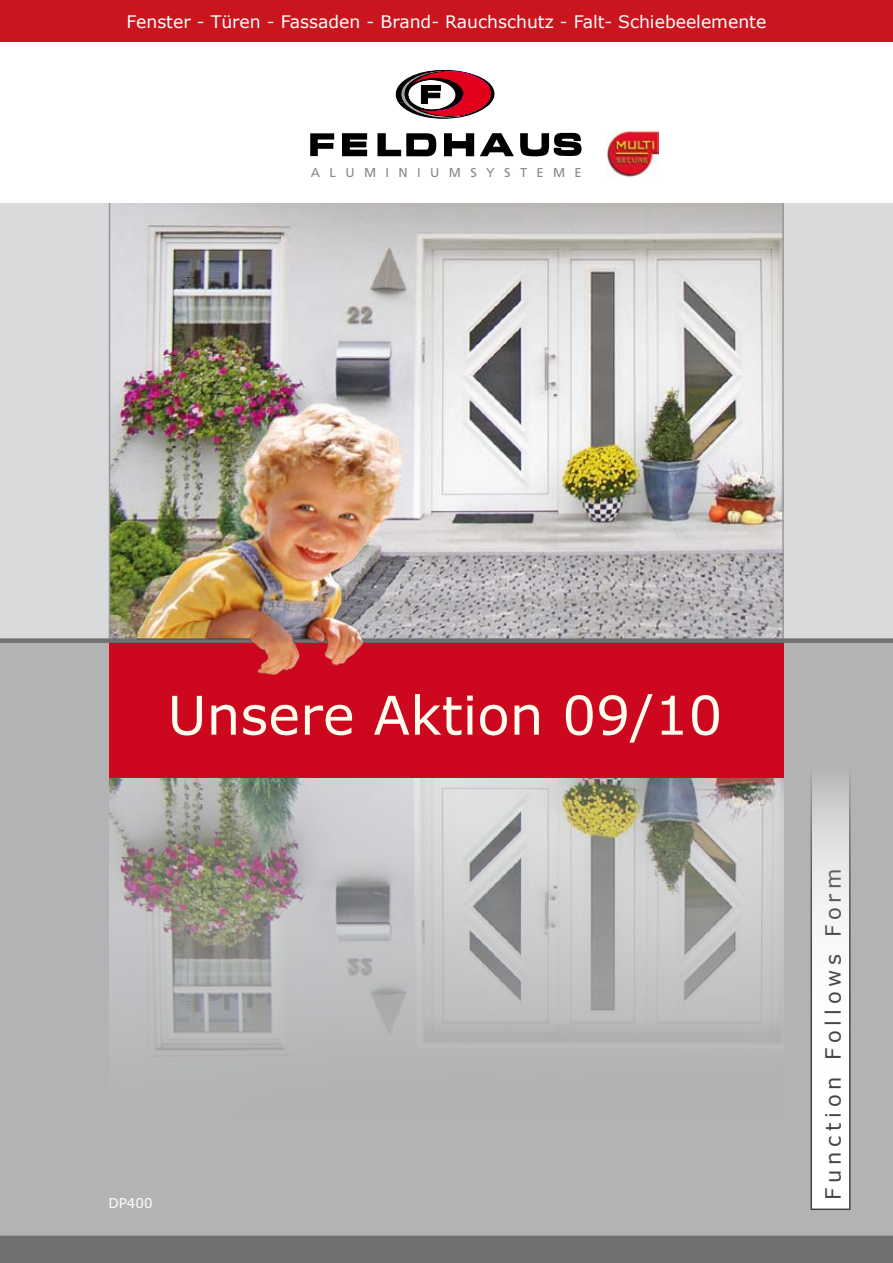
<style>
.page{position:relative;width:893px;height:1263px;background:#d9dadb}
.page>*{position:absolute;margin:0;border:0;box-sizing:border-box;transform-origin:0 0}
.t1{font:53.4px "Verdana";color:#fffded}
.t2{font:21px "Verdana";letter-spacing:.23em;color:#444446}
.t3{font:17.25px "Verdana";color:#fff}
.t4{font:13.5px "Verdana";color:#fff}
.t5{font:12.9px "Frutiger";letter-spacing:.735em;color:#87888a}
</style>
<div class="page">
<img style="left:112px;top:202px;width:669px;height:436px">
<div style="left:0;top:641px;width:893px;height:606px;background:#b1b3b4"></div>
<div style="left:0;top:0;width:893px;height:202px;background:#fff"></div>
<div style="left:0;top:1235px;width:893px;height:28px;background:#707173"></div>
<img style="left:109px;top:778px;width:675px;height:273px">
<div style="left:109px;top:639px;width:675px;height:139px;background:#cd071e"></div>
<div style="left:0;top:638px;width:893px;height:5px;background:#707173"></div>
<img style="left:137px;top:400px;width:279px;height:275px">
<svg style="left:310px;top:133px;width:24px;height:23px"></svg>
<svg style="left:342px;top:133px;width:25px;height:23px"></svg>
<svg style="left:444px;top:133px;width:30px;height:23px"></svg>
<svg style="left:520px;top:133px;width:62px;height:23px"></svg>
<svg style="left:377px;top:133px;width:59px;height:23px"></svg>
<svg style="left:480px;top:133px;width:34px;height:23px"></svg>
<svg style="left:396px;top:70px;width:98px;height:49px"></svg>
<img style="left:606px;top:131px;width:52px;height:47px">
<div style="left:0;top:0;width:893px;height:42px;background:#ca151f"></div>
<svg style="left:813px;top:782px;width:34px;height:425px;background:#f3f3f3"></svg>
<div style="left:810px;top:743px;width:40px;height:467px;border:2px solid #444446"></div>
<p class="t3" style="left:127px;top:11px;width:641px">Fenster - Türen - Fassaden - Brand- Rauchschutz - Falt- Schiebeelemente</p>
<p class="t5" style="left:311px;top:164px;width:272px">ALUMINIUMSYSTEME</p>
<h1 class="t1" style="left:167px;top:681px;width:556px">Unsere Aktion 09/10</h1>
<p class="t4" style="left:108px;top:1194px;width:46px">DP400</p>
<p class="t2" style="left:820px;top:1200px;width:333px;rotate:-90deg">Function Follows Form</p>
</div>
